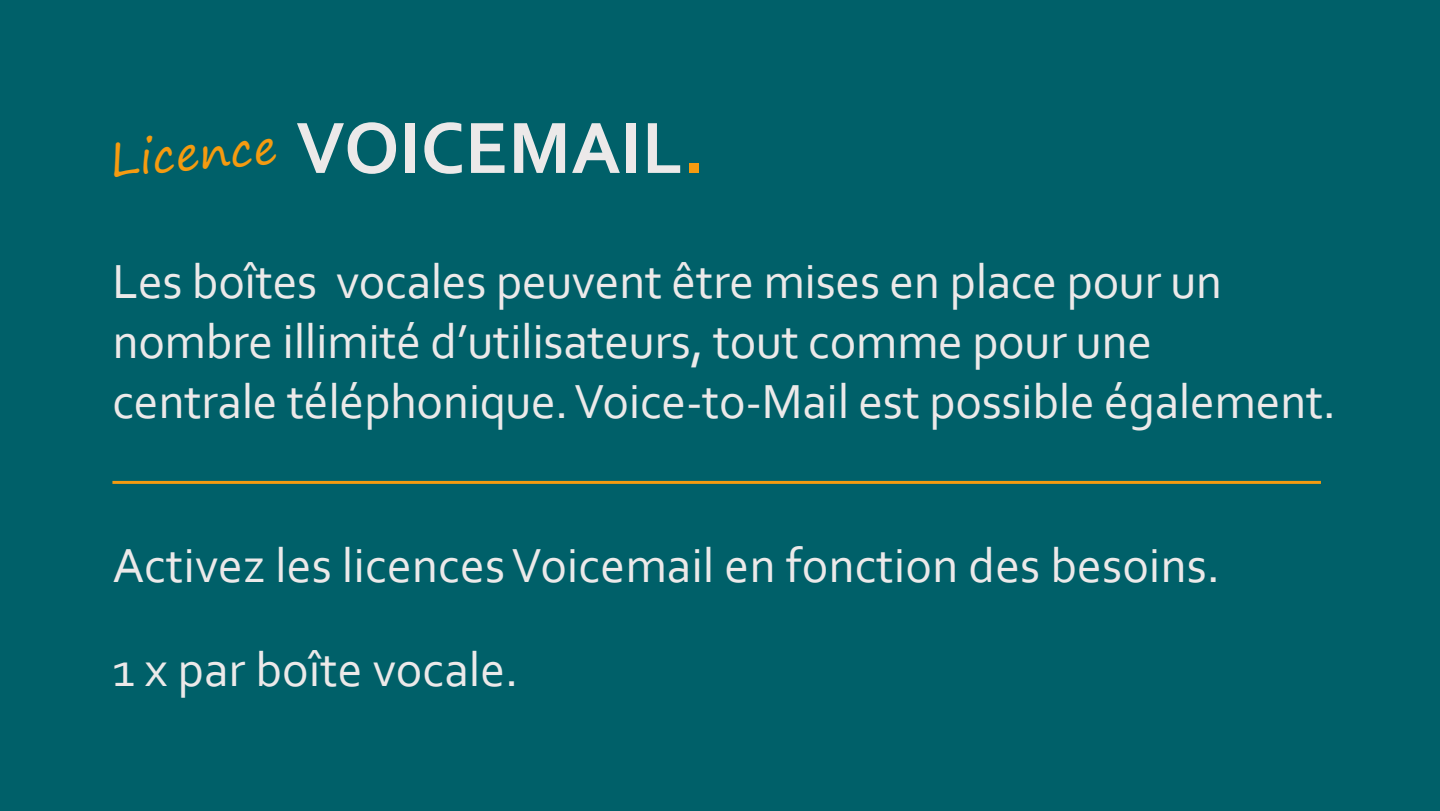
<style>
.page{position:relative;width:1440px;height:811px;background:#fff}
.page>*{position:absolute;margin:0;border:0;box-sizing:border-box;transform-origin:0 0}
.t1{font:700 76px "Corbel";color:#ece9e9}
.t2{font:50px/60px "Corbel";letter-spacing:-.01em;color:#ece9e9}
.t3{font:46px "Segoe Print";color:#f59b10}
.s1{color:#f59b10}
</style>
<div class="page">
<div style="left:0;top:0;width:1440px;height:810px;background:#006069"></div>
<hr style="left:112px;top:480px;width:1209px;height:3px;background:#f59b10">
<p class="t3" style="left:107px;top:118px;width:169px;rotate:-4deg">Licence</p>
<h1 class="t1" style="left:296px;top:100px;width:410px">VOICEMAIL<span class="s1">.</span></h1>
<p class="t2" style="left:112px;top:250px;width:1225px">Les boîtes vocales peuvent être mises en place pour un nombre illimité d’utilisateurs, tout comme pour une<br>centrale téléphonique. Voice-to-Mail est possible également.</p>
<p class="t2" style="left:112px;top:512px;width:1109px;line-height:104px">Activez les licences Voicemail en fonction des besoins.<br>1 x par boîte vocale.</p>
</div>
